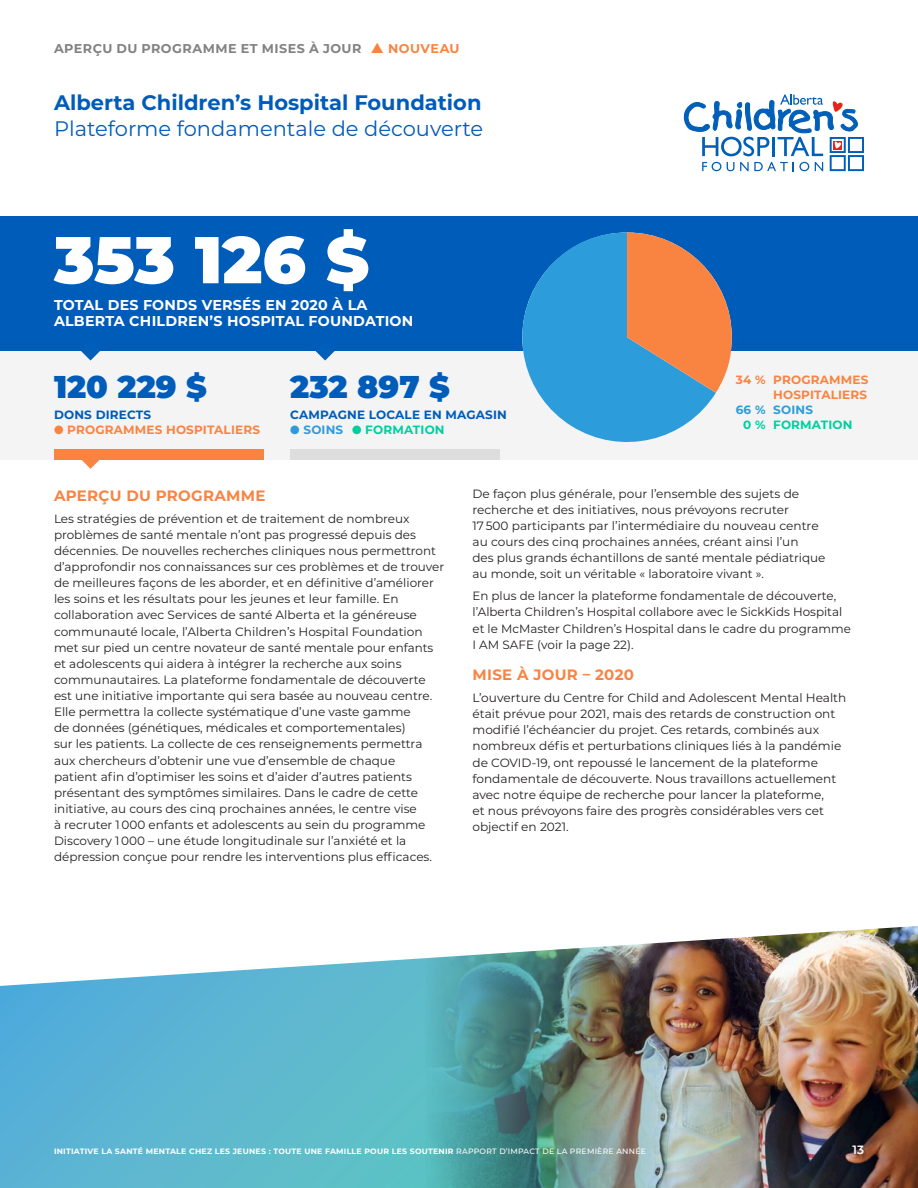
<style>
.page{position:relative;width:918px;height:1188px;background:#fff}
.page>*{position:absolute;margin:0;border:0;box-sizing:border-box;transform-origin:0 0}
.t1{font:900 66px "Montserrat";letter-spacing:-.005em;color:#fff}
.t2{font:900 31.5px "Montserrat";color:#005cb9}
.t3{font:700 21px "Montserrat";color:#005cb9}
.t4{font:21px "Montserrat";color:#005cb9}
.t5{font:700 15px "Montserrat";letter-spacing:.02em;color:#f98442}
.t6{font:700 14.25px/16.5px "Montserrat";letter-spacing:.015em;color:#fff}
.t7{font:700 12.75px "Montserrat";letter-spacing:.035em;color:#828282}
.t8{font:12px/16.2px "Montserrat";color:#231f20}
.t9{font:700 12px/15px "Montserrat";letter-spacing:.015em;color:#f98442;text-align:right}
.t10{font:700 12px "Montserrat";letter-spacing:.015em;color:#005cb9}
.t11{font:700 12px "Montserrat";letter-spacing:.015em;color:#00cea0}
.t12{font:700 12px "Montserrat";letter-spacing:.015em;color:#2d9cdb}
.t13{font:600 12px "Montserrat";color:#fff}
.t14{font:700 7.8px "Montserrat";letter-spacing:.03em;color:#fff}
.s1{color:#f98442}
.s2{color:#2d9cdb}
.s3{font-weight:500}
</style>
<div class="page">
<div style="left:0;top:216px;width:918px;height:135px;background:#005cb9"></div>
<div style="left:0;top:351px;width:918px;height:108px;background:#f4f4f4"></div>
<svg style="left:81px;top:351px;width:19px;height:10px"></svg>
<svg style="left:81px;top:459px;width:19px;height:10px"></svg>
<svg style="left:316px;top:351px;width:19px;height:10px"></svg>
<div style="left:54px;top:449px;width:209px;height:10px;background:#f98442"></div>
<div style="left:290px;top:449px;width:210px;height:10px;background:#ddd"></div>
<svg style="left:684px;top:94px;width:180px;height:77px"></svg>
<svg style="left:522px;top:232px;width:194px;height:210px;fill:#2d9cdb"></svg>
<svg style="left:627px;top:232px;width:105px;height:161px"></svg>
<img style="left:0;top:926px;width:918px;height:262px">
<p class="t7" style="left:54px;top:39px;width:407px">APERÇU DU PROGRAMME ET MISES À JOUR <span class="s1">▲ NOUVEAU</span></p>
<h3 class="t3" style="left:54px;top:88px;width:429px">Alberta Children’s Hospital Foundation</h3>
<h3 class="t4" style="left:54px;top:114px;width:431px">Plateforme fondamentale de découverte</h3>
<h1 class="t1" style="left:54px;top:210px;width:317px">353 126 $</h1>
<p class="t6" style="left:54px;top:296px;width:361px">TOTAL DES FONDS VERSÉS EN 2020 À LA<br>ALBERTA CHILDREN’S HOSPITAL FOUNDATION</p>
<h2 class="t2" style="left:54px;top:363px;width:154px">120 229 $</h2>
<p class="t10" style="left:54px;top:407px;width:99px">DONS DIRECTS</p>
<p class="t9" style="left:54px;top:422px;width:208px">● PROGRAMMES HOSPITALIERS</p>
<h2 class="t2" style="left:290px;top:363px;width:161px">232 897 $</h2>
<p class="t10" style="left:290px;top:407px;width:218px">CAMPAGNE LOCALE EN MAGASIN</p>
<p class="t11" style="left:290px;top:422px;width:156px"><span class="s2">● SOINS</span> ● FORMATION</p>
<p class="t9" style="left:736px;top:372px;width:134px">34 % PROGRAMMES<br>HOSPITALIERS</p>
<p class="t12" style="left:736px;top:401px;width:79px">66 % SOINS</p>
<p class="t11" style="left:743px;top:416px;width:111px">0 % FORMATION</p>
<p class="t5" style="left:54px;top:484px;width:213px">APERÇU DU PROGRAMME</p>
<p class="t8" style="left:54px;top:510px;width:392px">Les stratégies de prévention et de traitement de nombreux problèmes de santé mentale n’ont pas progressé depuis des décennies. De nouvelles recherches cliniques nous permettront d’approfondir nos connaissances sur ces problèmes et de trouver de meilleures façons de les aborder, et en définitive d’améliorer les soins et les résultats pour les jeunes et leur famille. En collaboration avec Services de santé Alberta et la généreuse communauté locale, l’Alberta Children’s Hospital Foundation met sur pied un centre novateur de santé mentale pour enfants et adolescents qui aidera à intégrer la recherche aux soins communautaires. La plateforme fondamentale de découverte est une initiative importante qui sera basée au nouveau centre.<br>Elle permettra la collecte systématique d’une vaste gamme<br>de données (génétiques, médicales et comportementales)<br>sur les patients. La collecte de ces renseignements permettra aux chercheurs d’obtenir une vue d’ensemble de chaque<br>patient afin d’optimiser les soins et d’aider d’autres patients présentant des symptômes similaires. Dans le cadre de cette initiative, au cours des cinq prochaines années, le centre vise<br>à recruter 1 000 enfants et adolescents au sein du programme Discovery 1 000 – une étude longitudinale sur l’anxiété et la dépression conçue pour rendre les interventions plus efficaces.</p>
<p class="t8" style="left:472px;top:485px;width:355px">De façon plus générale, pour l’ensemble des sujets de recherche et des initiatives, nous prévoyons recruter<br>17 500 participants par l’intermédiaire du nouveau centre au cours des cinq prochaines années, créant ainsi l’un<br>des plus grands échantillons de santé mentale pédiatrique au monde, soit un véritable « laboratoire vivant ».</p>
<p class="t8" style="left:472px;top:588px;width:380px">En plus de lancer la plateforme fondamentale de découverte, l’Alberta Children’s Hospital collabore avec le SickKids Hospital et le McMaster Children’s Hospital dans le cadre du programme I AM SAFE (voir la page 22).</p>
<p class="t5" style="left:472px;top:664px;width:163px">MISE À JOUR – 2020</p>
<p class="t8" style="left:472px;top:689px;width:375px">L’ouverture du Centre for Child and Adolescent Mental Health était prévue pour 2021, mais des retards de construction ont modifié l’échéancier du projet. Ces retards, combinés aux nombreux défis et perturbations cliniques liés à la pandémie de COVID-19, ont repoussé le lancement de la plateforme fondamentale de découverte. Nous travaillons actuellement avec notre équipe de recherche pour lancer la plateforme,<br>et nous prévoyons faire des progrès considérables vers cet objectif en 2021.</p>
<p class="t14" style="left:54px;top:1146px;width:594px">INITIATIVE LA SANTÉ MENTALE CHEZ LES JEUNES : TOUTE UNE FAMILLE POUR LES SOUTENIR <span class="s3">RAPPORT D’IMPACT DE LA PREMIÈRE ANNÉE</span></p>
<p class="t13" style="left:852px;top:1141px;width:13px">13</p>
</div>
